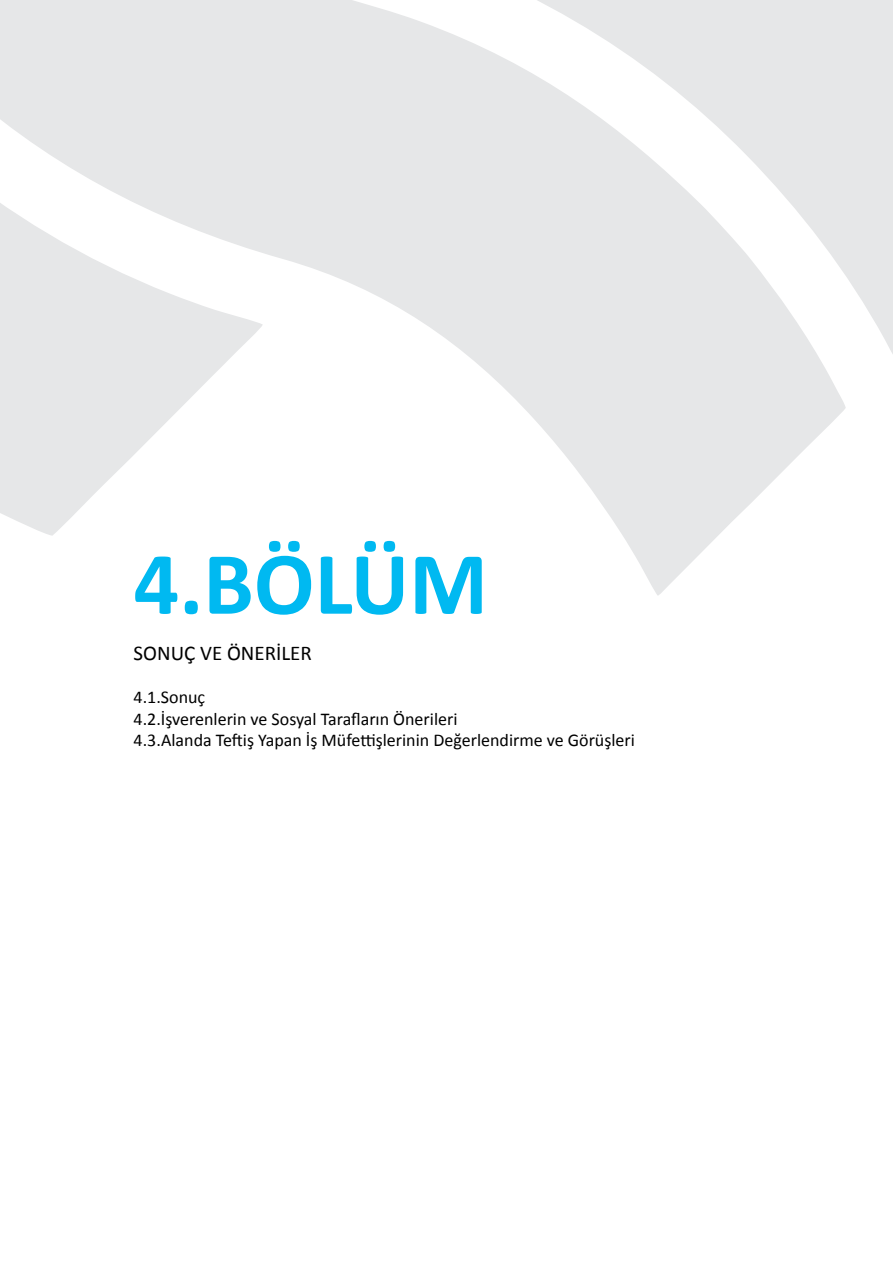
<style>
.page{position:relative;width:893px;height:1263px;background:#fff}
.page>*{position:absolute;margin:0;border:0;box-sizing:border-box;transform-origin:0 0}
.t1{font:700 90px "Calibri";color:#00b9f1}
.t2{font:21px "Calibri";color:#000}
.t3{font:18px/21.6px "Calibri";color:#000}
</style>
<div class="page">
<svg style="left:263px;top:0;width:583px;height:595px"></svg>
<svg style="left:361px;top:0;width:532px;height:358px;fill:#e6e7e8"></svg>
<svg style="left:0;top:0;width:263px;height:536px;fill:#e6e7e8"></svg>
<div style="left:134px;top:546px;width:393px;height:68px;background:#fff"></div>
<h1 class="t1" style="left:134px;top:526px;width:356px">4.BÖLÜM</h1>
<p class="t2" style="left:134px;top:640px;width:180px">SONUÇ VE ÖNERİLER</p>
<p class="t3" style="left:134px;top:686px;width:503px">4.1.Sonuç<br>4.2.İşverenlerin ve Sosyal Tarafların Önerileri<br>4.3.Alanda Teftiş Yapan İş Müfettişlerinin Değerlendirme ve Görüşleri</p>
</div>
